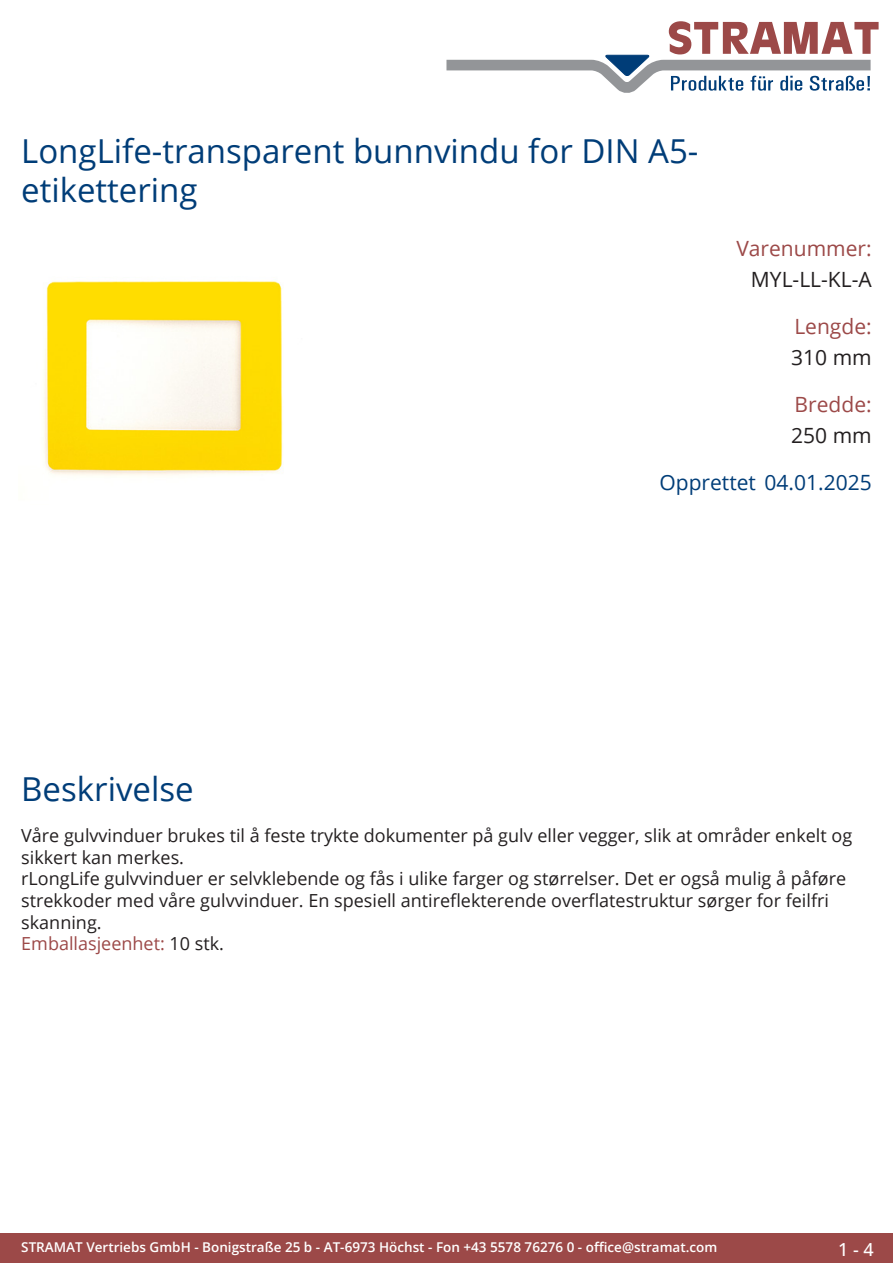
<style>
.page{position:relative;width:893px;height:1263px;background:#fff}
.page>*{position:absolute;margin:0;border:0;box-sizing:border-box;transform-origin:0 0}
.Produkttitel{font:33px/39.6px "Open Sans";color:#003d78}
.TechDaten_Überschrif{font:21px "Open Sans";color:#9c4948}
.TechDaten_Inhalt{font:21px "Open Sans";color:#231f20}
.Erstellungsdatum{font:21px "Open Sans";color:#003d78}
.Beschreibung_Text{font:18px/21.6px "Open Sans";color:#231f20}
.t1{font:500 18px "Open Sans";color:#fff}
.t2{font:600 13.5px "Open Sans";color:#fff}
.s1{color:#9c4948}
</style>
<div class="page">
<div style="left:0;top:1233px;width:893px;height:30px;background:#9c4948"></div>
<svg style="left:446px;top:21px;width:433px;height:72px"></svg>
<img style="left:43px;top:281px;width:240px;height:195px">
<p class="Produkttitel" style="left:21px;top:130px;width:679px">LongLife-transparent bunnvindu for DIN A5- etikettering</p>
<p class="TechDaten_Überschrif" style="left:736px;top:234px;width:137px">Varenummer:</p>
<p class="TechDaten_Inhalt" style="left:751px;top:265px;width:122px">MYL-LL-KL-A</p>
<p class="TechDaten_Überschrif" style="left:794px;top:312px;width:79px">Lengde:</p>
<p class="TechDaten_Inhalt" style="left:791px;top:343px;width:82px">310 mm</p>
<p class="TechDaten_Überschrif" style="left:795px;top:390px;width:79px">Bredde:</p>
<p class="TechDaten_Inhalt" style="left:791px;top:421px;width:82px">250 mm</p>
<p class="Erstellungsdatum" style="left:659px;top:468px;width:214px">Opprettet 04.01.2025</p>
<p class="Produkttitel" style="left:21px;top:768px;width:174px">Beskrivelse</p>
<p class="Beschreibung_Text" style="left:21px;top:824px;width:832px">Våre gulvvinduer brukes til å feste trykte dokumenter på gulv eller vegger, slik at områder enkelt og sikkert kan merkes.<br>rLongLife gulvvinduer er selvklebende og fås i ulike farger og størrelser. Det er også mulig å påføre strekkoder med våre gulvvinduer. En spesiell antireflekterende overflatestruktur sørger for feilfri skanning.<br><span class="s1">Emballasjeenhet:</span> 10 stk.</p>
<p class="t2" style="left:21px;top:1238px;width:698px">STRAMAT Vertriebs GmbH - Bonigstraße 25 b - AT-6973 Höchst - Fon +43 5578 76276 0 - office@stramat.com</p>
<p class="t1" style="left:838px;top:1237px;width:37px">1 - 4</p>
</div>
